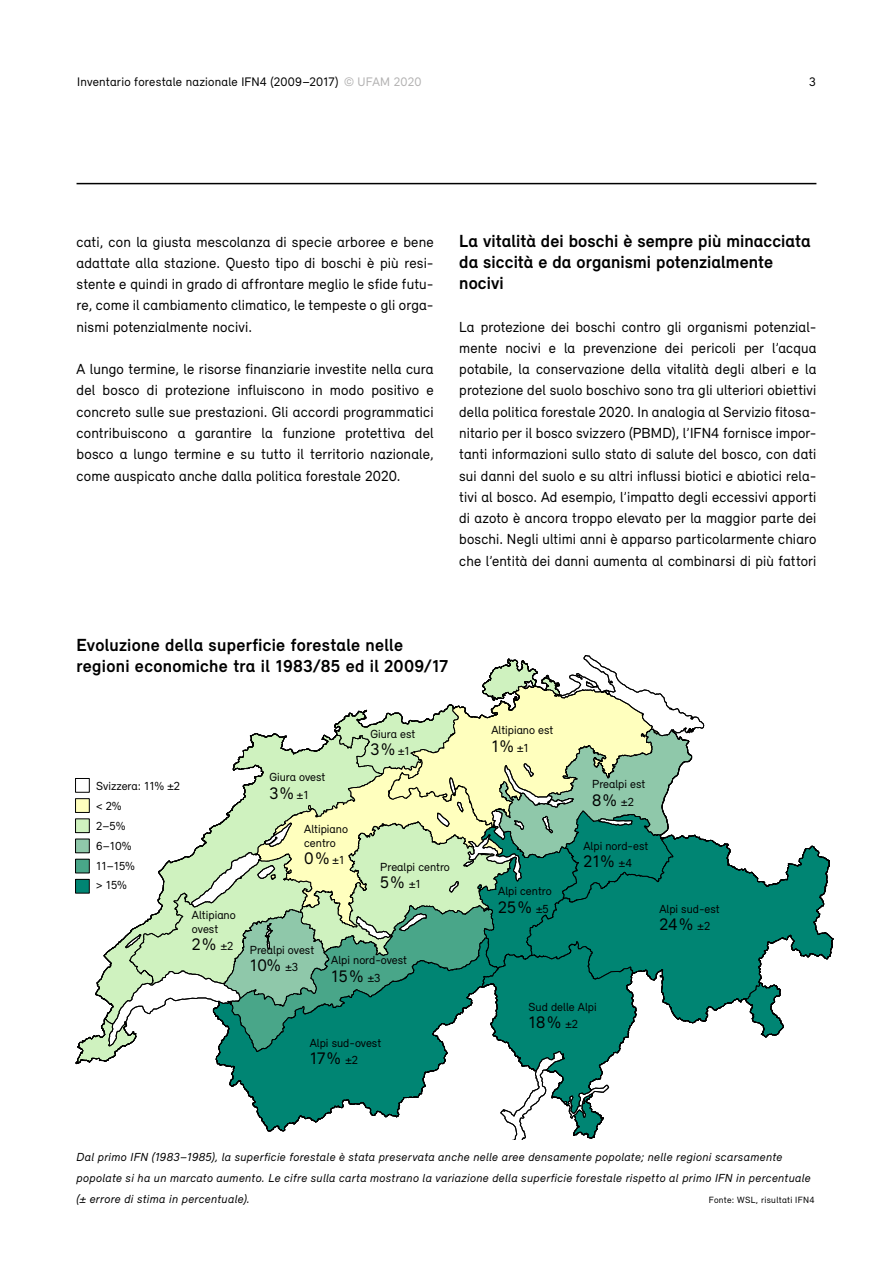
<style>
.page{position:relative;width:893px;height:1263px;background:#fff}
.page>*{position:absolute;margin:0;border:0;box-sizing:border-box;transform-origin:0 0}
.t1{font:700 18px/21.3px "Relevant";letter-spacing:.01em;color:#000}
.t2{font:17.25px "Relevant";color:#000}
.t3{font:15px/21.3px "Relevant";letter-spacing:.01em;color:#000;text-align:justify}
.t4{font:12.75px "Relevant";letter-spacing:.015em;color:#000}
.t5{font:italic 12px/21.3px "Relevant";letter-spacing:.03em;color:#000}
.t6{font:12px/20px "Relevant";color:#000}
.t7{font:9.3px "Relevant";letter-spacing:.035em;color:#000}
.s1{color:#b3b2b2}
.s2{font-size:12px}
</style>
<div class="page">
<svg style="left:75px;top:655px;width:759px;height:485px"></svg>
<div style="left:75px;top:778px;width:15px;height:14px;border:1px solid #000"></div>
<div style="left:76px;top:799px;width:13px;height:13px;background:#ffffbe"></div>
<div style="left:75px;top:798px;width:15px;height:15px;border:1px solid #000"></div>
<div style="left:76px;top:819px;width:13px;height:14px;background:#cff2bf"></div>
<div style="left:75px;top:819px;width:15px;height:14px;border:1px solid #000"></div>
<div style="left:76px;top:839px;width:13px;height:14px;background:#8fc8aa"></div>
<div style="left:75px;top:839px;width:15px;height:14px;border:1px solid #000"></div>
<div style="left:76px;top:859px;width:13px;height:14px;background:#49a689"></div>
<div style="left:75px;top:859px;width:15px;height:14px;border:1px solid #000"></div>
<div style="left:76px;top:879px;width:13px;height:14px;background:#008573"></div>
<div style="left:75px;top:879px;width:15px;height:14px;border:1px solid #000"></div>
<hr style="left:77px;top:183px;width:739px;height:1px;background:#000">
<p class="t4" style="left:77px;top:74px;width:346px">Inventario forestale nazionale IFN4 (2009–2017) <span class="s1">© UFAM 2020</span></p>
<p class="t4" style="left:809px;top:74px;width:8px">3</p>
<p class="t3" style="left:77px;top:231px;width:359px">cati, con la giusta mescolanza di specie arboree e bene adattate alla stazione. Questo tipo di boschi è più resi&shy;stente e quindi in grado di affrontare meglio le sfide futu&shy;re, come il cambiamento climatico, le tempeste o gli orga&shy;nismi potenzialmente nocivi.</p>
<p class="t3" style="left:77px;top:358px;width:359px">A lungo termine, le risorse finanziarie investite nella cura del bosco di protezione influiscono in modo positivo e concreto sulle sue prestazioni. Gli accordi programmatici contribuiscono a garantire la funzione protettiva del bosco a lungo termine e su tutto il territorio nazionale, come auspicato anche dalla politica forestale 2020.</p>
<p class="t1" style="left:459px;top:230px;width:353px">La vitalità dei boschi è sempre più minacciata da siccità e da organismi potenzialmente nocivi</p>
<p class="t3" style="left:459px;top:316px;width:359px">La protezione dei boschi contro gli organismi potenzial&shy;mente nocivi e la prevenzione dei pericoli per l’acqua potabile, la conservazione della vitalità degli alberi e la protezione del suolo boschivo sono tra gli ulteriori obiettivi della politica forestale 2020. In analogia al Servizio fitosa&shy;nitario per il bosco svizzero (PBMD), l’IFN4 fornisce impor&shy;tanti informazioni sullo stato di salute del bosco, con dati sui danni del suolo e su altri influssi biotici e abiotici rela&shy;tivi al bosco. Ad esempio, l’impatto degli eccessivi apporti di azoto è ancora troppo elevato per la maggior parte dei boschi. Negli ultimi anni è apparso particolarmente chiaro che l’entità dei danni aumenta al combinarsi di più fattori</p>
<p class="t1" style="left:77px;top:634px;width:373px">Evoluzione della superficie forestale nelle regioni economiche tra il 1983/85 ed il 2009/17</p>
<p class="t6" style="left:96px;top:775px;width:85px">Svizzera: 11% ±2 &lt; 2%<br>2–5%<br>6–10%<br>11–15%<br>&gt; 15%</p>
<p class="t6" style="left:192px;top:907px;width:45px;line-height:13.8px">Altipiano ovest</p>
<p class="t2" style="left:192px;top:934px;width:43px">2% <span class="s2">±2</span></p>
<p class="t6" style="left:269px;top:767px;width:58px">Giura ovest</p>
<p class="t2" style="left:269px;top:783px;width:41px">3% <span class="s2">±1</span></p>
<p class="t6" style="left:304px;top:822px;width:45px;line-height:13.8px">Altipiano centro</p>
<p class="t2" style="left:304px;top:848px;width:42px">0% <span class="s2">±1</span></p>
<p class="t6" style="left:370px;top:724px;width:46px">Giura est</p>
<p class="t2" style="left:370px;top:739px;width:41px">3% <span class="s2">±1</span></p>
<p class="t6" style="left:380px;top:856px;width:71px">Prealpi centro</p>
<p class="t2" style="left:380px;top:872px;width:42px">5% <span class="s2">±1</span></p>
<p class="t6" style="left:250px;top:939px;width:66px">Prealpi ovest</p>
<p class="t2" style="left:250px;top:955px;width:50px">10% <span class="s2">±3</span></p>
<p class="t6" style="left:331px;top:950px;width:77px">Alpi nord-ovest</p>
<p class="t2" style="left:331px;top:966px;width:51px">15% <span class="s2">±3</span></p>
<p class="t6" style="left:310px;top:1033px;width:73px">Alpi sud-ovest</p>
<p class="t2" style="left:310px;top:1048px;width:50px">17% <span class="s2">±2</span></p>
<p class="t6" style="left:491px;top:720px;width:64px">Altipiano est</p>
<p class="t2" style="left:491px;top:736px;width:39px">1% <span class="s2">±1</span></p>
<p class="t6" style="left:592px;top:774px;width:55px">Prealpi est</p>
<p class="t2" style="left:592px;top:790px;width:43px">8% <span class="s2">±2</span></p>
<p class="t6" style="left:583px;top:836px;width:66px">Alpi nord-est</p>
<p class="t2" style="left:583px;top:851px;width:50px">21% <span class="s2">±4</span></p>
<p class="t6" style="left:498px;top:881px;width:55px">Alpi centro</p>
<p class="t2" style="left:498px;top:897px;width:52px">25% <span class="s2">±5</span></p>
<p class="t6" style="left:659px;top:899px;width:62px">Alpi sud-est</p>
<p class="t2" style="left:659px;top:914px;width:52px">24% <span class="s2">±2</span></p>
<p class="t6" style="left:529px;top:996px;width:70px">Sud delle Alpi</p>
<p class="t2" style="left:529px;top:1012px;width:51px">18% <span class="s2">±2</span></p>
<p class="t5" style="left:77px;top:1146px;width:736px">Dal primo IFN (1983–1985), la superficie forestale è stata preservata anche nelle aree densamente popolate; nelle regioni scarsamente popolate si ha un marcato aumento. Le cifre sulla carta mostrano la variazione della superficie forestale rispetto al primo IFN in percentuale (± errore di stima in percentuale).</p>
<p class="t7" style="left:709px;top:1195px;width:107px">Fonte: WSL, risultati IFN4</p>
</div>
